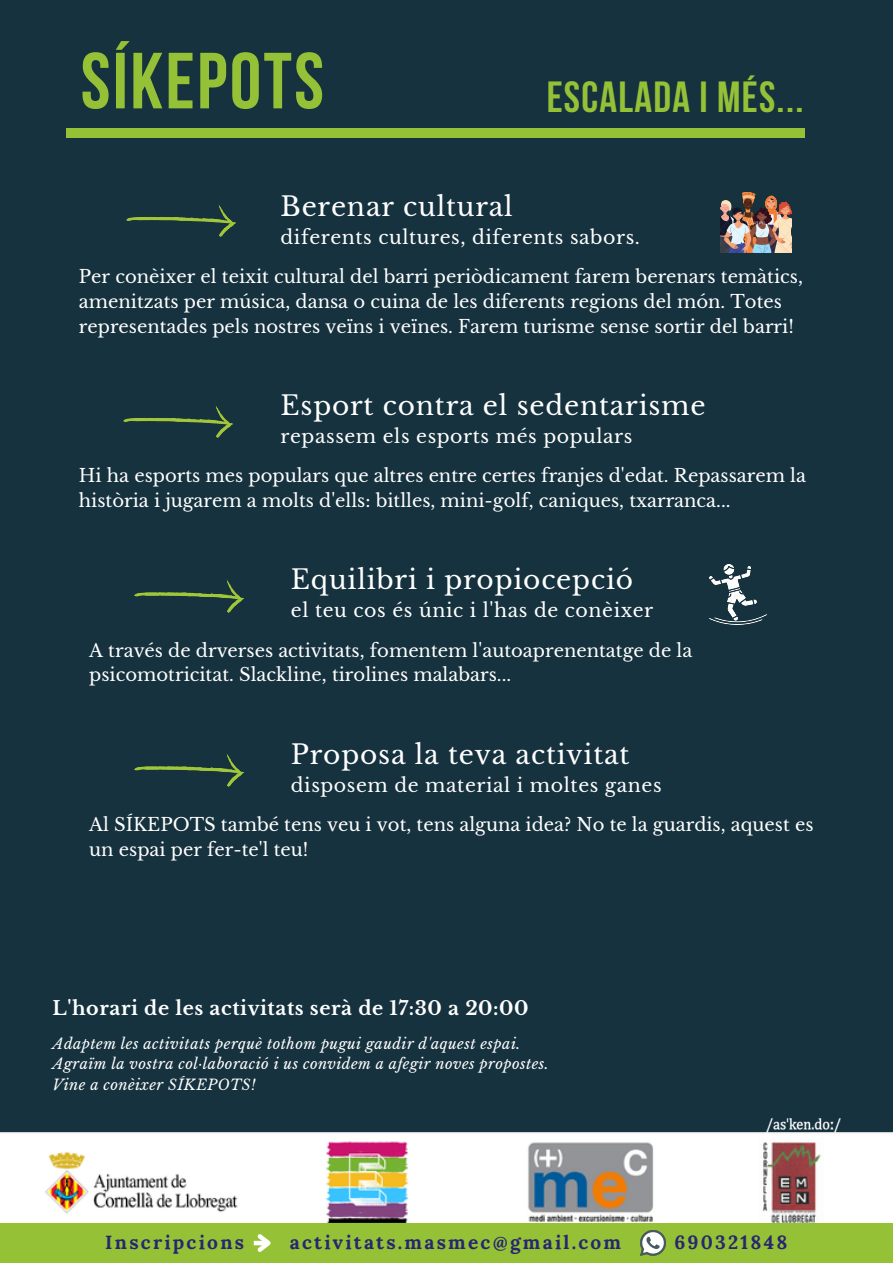
<style>
.page{position:relative;width:893px;height:1264px;background:#fff}
.page>*{position:absolute;margin:0;border:0;box-sizing:border-box;transform-origin:0 0}
.t1{font:700 79.35px "Bebas Neue";letter-spacing:.03em;color:#95c137}
.t2{font:700 43.35px "Bebas Neue";letter-spacing:.03em;color:#95c137}
.t3{font:26.4px "Libre Baskerville";letter-spacing:.03em;color:#fff}
.t4{font:700 19.05px "Lora";letter-spacing:.12em;color:#282670}
.t5{font:700 19.05px "Libre Baskerville";letter-spacing:.03em;color:#fff}
.t6{font:18.9px "Libre Baskerville";letter-spacing:.03em;color:#fff}
.t7{font:18px/24.8px "Libre Baskerville";color:#fff}
.t8{font:italic 14.55px/20.2px "Libre Baskerville";letter-spacing:.03em;color:#fff}
</style>
<div class="page">
<div style="left:0;top:0;width:892px;height:1262px;background:#16323e"></div>
<img style="left:126px;top:204px;width:109px;height:33px">
<img style="left:124px;top:405px;width:109px;height:33px">
<div style="left:66px;top:128px;width:738px;height:9px;background:#95c137"></div>
<img style="left:0;top:1132px;width:892px;height:91px">
<div style="left:0;top:1223px;width:892px;height:39px;background:#95c137"></div>
<svg style="left:254px;top:1234px;width:17px;height:18px"></svg>
<img style="left:640px;top:1230px;width:25px;height:25px">
<img style="left:766px;top:1118px;width:74px;height:14px">
<img style="left:134px;top:753px;width:109px;height:33px">
<img style="left:134px;top:579px;width:109px;height:33px">
<img style="left:709px;top:565px;width:57px;height:59px">
<img style="left:720px;top:192px;width:71px;height:60px">
<h1 class="t1" style="left:81px;top:49px;width:245px">SÍKEPOTS</h1>
<h2 class="t2" style="left:546px;top:80px;width:258px">ESCALADA I MÉS...</h2>
<h3 class="t3" style="left:280px;top:190px;width:234px">Berenar cultural</h3>
<p class="t6" style="left:280px;top:226px;width:361px">diferents cultures, diferents sabors.</p>
<p class="t7" style="left:79px;top:265px;width:725px">Per conèixer el teixit cultural del barri periòdicament farem berenars temàtics, amenitzats per música, dansa o cuina de les diferents regions del món. Totes representades pels nostres veïns i veïnes. Farem turisme sense sortir del barri!</p>
<h3 class="t3" style="left:280px;top:389px;width:426px">Esport contra el sedentarisme</h3>
<p class="t6" style="left:280px;top:425px;width:353px">repassem els esports més populars</p>
<p class="t7" style="left:79px;top:463px;width:728px">Hi ha esports mes populars que altres entre certes franjes d'edat. Repassarem la història i jugarem a molts d'ells: bitlles, mini-golf, caniques, txarranca...</p>
<h3 class="t3" style="left:291px;top:563px;width:343px">Equilibri i propiocepció</h3>
<p class="t6" style="left:291px;top:599px;width:364px">el teu cos és únic i l'has de conèixer</p>
<p class="t7" style="left:89px;top:638px;width:604px">A través de drverses activitats, fomentem l'autoaprenentatge de la psicomotricitat. Slackline, tirolines malabars...</p>
<h3 class="t3" style="left:291px;top:738px;width:340px">Proposa la teva activitat</h3>
<p class="t6" style="left:291px;top:773px;width:372px">disposem de material i moltes ganes</p>
<p class="t7" style="left:89px;top:812px;width:725px">Al SÍKEPOTS també tens veu i vot, tens alguna idea? No te la guardis, aquest es un espai per fer-te'l teu!</p>
<p class="t5" style="left:52px;top:996px;width:477px">L'horari de les activitats serà de 17:30 a 20:00</p>
<p class="t8" style="left:52px;top:1033px;width:497px">Adaptem les activitats perquè tothom pugui gaudir d'aquest espai.<br>Agraïm la vostra col·laboració i us convidem a afegir noves propostes.<br>Vine a conèixer SÍKEPOTS!</p>
<p class="t4" style="left:105px;top:1229px;width:140px">Inscripcions</p>
<p class="t4" style="left:290px;top:1229px;width:333px">activitats.masmec@gmail.com</p>
<p class="t4" style="left:674px;top:1229px;width:114px">690321848</p>
</div>
